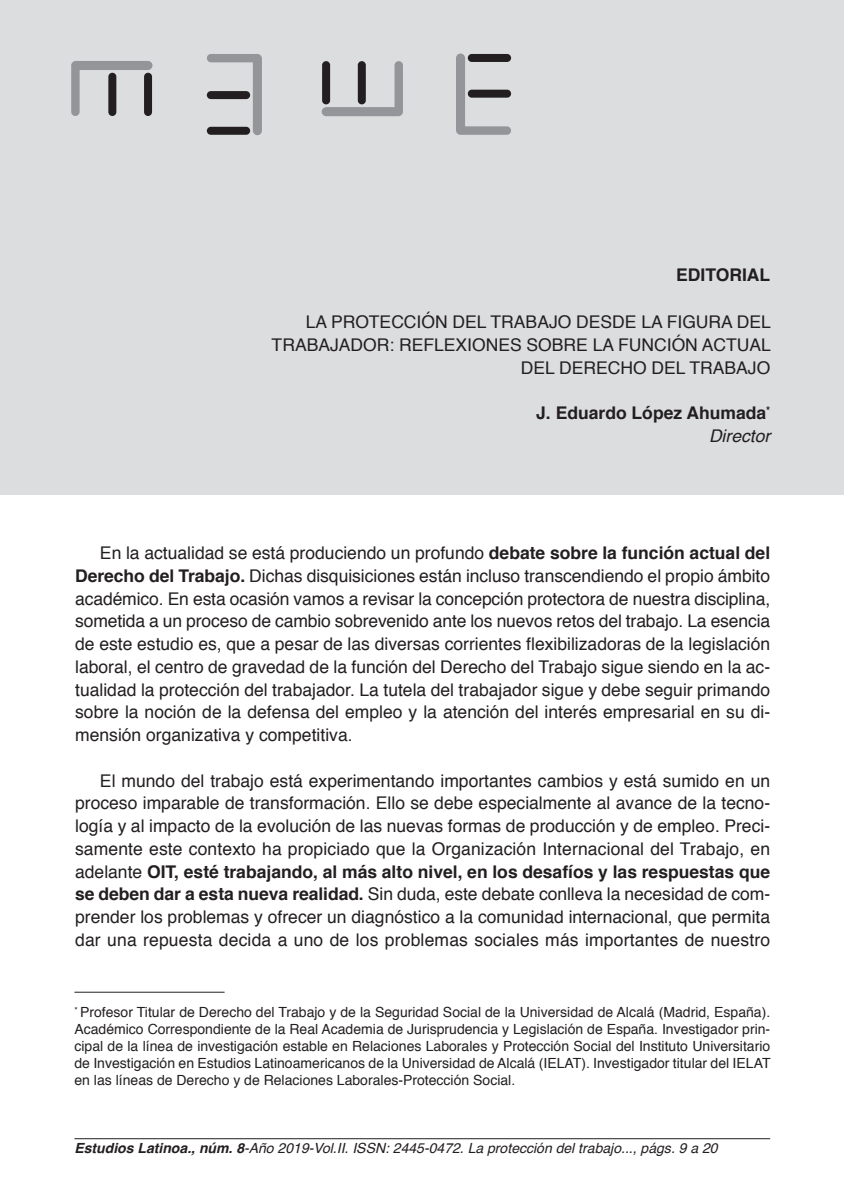
<style>
.page{position:relative;width:844px;height:1191px;background:#fff}
.page>*{position:absolute;margin:0;border:0;box-sizing:border-box;transform-origin:0 0}
.t1{font:115.15px "Gotham Rounded";color:#939598}
.t2{font:17.5px/22.8px "Helvetica";color:#231f20;text-align:justify}
.t3{font:700 17.5px/22.8px "Helvetica";color:#231f20;text-align:right}
.t4{font:14px/16.8px "Helvetica";color:#231f20;text-align:justify}
.t5{font:italic 14px "Helvetica";color:#231f20}
.s1{font-weight:400;font-style:italic}
.s2{font-weight:700}
</style>
<div class="page">
<div style="left:0;top:0;width:843px;height:494px;background:#dcdddf"></div>
<hr style="left:74px;top:1138px;width:696px;height:1px;background:#231f20">
<div style="left:467px;top:54px;width:44px;height:8px;background:#231f20;border-radius:4px"></div>
<div style="left:467px;top:90px;width:44px;height:8px;background:#231f20;border-radius:4px"></div>
<div style="left:322px;top:61px;width:8px;height:43px;background:#231f20;border-radius:4px"></div>
<div style="left:358px;top:61px;width:8px;height:43px;background:#231f20;border-radius:4px"></div>
<div style="left:207px;top:127px;width:43px;height:8px;background:#231f20;border-radius:4px"></div>
<div style="left:207px;top:91px;width:43px;height:8px;background:#231f20;border-radius:4px"></div>
<div style="left:144px;top:73px;width:8px;height:43px;background:#231f20;border-radius:4px"></div>
<div style="left:108px;top:73px;width:8px;height:43px;background:#231f20;border-radius:4px"></div>
<hr style="left:74px;top:991px;width:150px;height:1px;background:#231f20">
<h1 class="t1" style="left:152px;top:50px;width:73px;rotate:90deg">L</h1>
<h1 class="t1" style="left:273px;top:135px;width:73px;rotate:-180deg">L</h1>
<h1 class="t1" style="left:322px;top:128px;width:73px;rotate:-90deg">L</h1>
<h1 class="t1" style="left:444px;top:54px;width:73px">L</h1>
<p class="t3" style="left:676px;top:265px;width:95px">EDITORIAL</p>
<p class="t2" style="left:271px;top:312px;width:500px;text-align:right">LA PROTECCIÓN DEL TRABAJO DESDE LA FIGURA DEL<br>TRABAJADOR: REFLEXIONES SOBRE LA FUNCIÓN ACTUAL<br>DEL DERECHO DEL TRABAJO</p>
<p class="t3" style="left:536px;top:403px;width:235px">J. Eduardo López Ahumada<sup>*<br></sup><span class="s1">Director</span></p>
<p class="t2" style="left:75px;top:543px;width:696px;text-indent:25px">En la actualidad se está produciendo un profundo <span class="s2">debate sobre la función actual del Derecho del Trabajo.</span> Dichas disquisiciones están incluso transcendiendo el propio ámbito académico. En esta ocasión vamos a revisar la concepción protectora de nuestra disciplina, sometida a un proceso de cambio sobrevenido ante los nuevos retos del trabajo. La esencia de este estudio es, que a pesar de las diversas corrientes flexibilizadoras de la legislación laboral, el centro de gravedad de la función del Derecho del Trabajo sigue siendo en la ac&shy;tualidad la protección del trabajador. La tutela del trabajador sigue y debe seguir primando sobre la noción de la defensa del empleo y la atención del interés empresarial en su di&shy;mensión organizativa y competitiva.</p>
<p class="t2" style="left:75px;top:770px;width:696px;text-indent:25px">El mundo del trabajo está experimentando importantes cambios y está sumido en un proceso imparable de transformación. Ello se debe especialmente al avance de la tecno&shy;logía y al impacto de la evolución de las nuevas formas de producción y de empleo. Preci&shy;samente este contexto ha propiciado que la Organización Internacional del Trabajo, en adelante <span class="s2">OIT, esté trabajando, al más alto nivel, en los desafíos y las respuestas que se deben dar a esta nueva realidad.</span> Sin duda, este debate conlleva la necesidad de com&shy;prender los problemas y ofrecer un diagnóstico a la comunidad internacional, que permita dar una repuesta decida a uno de los problemas sociales más importantes de nuestro</p>
<p class="t4" style="left:74px;top:1005px;width:697px"><sup>*</sup> Profesor Titular de Derecho del Trabajo y de la Seguridad Social de la Universidad de Alcalá (Madrid, España).<br>Académico Correspondiente de la Real Academia de Jurisprudencia y Legislación de España. Investigador prin&shy;cipal de la línea de investigación estable en Relaciones Laborales y Protección Social del Instituto Universitario de Investigación en Estudios Latinoamericanos de la Universidad de Alcalá (IELAT). Investigador titular del IELAT en las líneas de Derecho y de Relaciones Laborales-Protección Social.</p>
<p class="t5" style="left:74px;top:1142px;width:644px"><span class="s2">Estudios Latinoa., núm. 8</span>-Año 2019-Vol.II. ISSN: 2445-0472. La protección del trabajo..., págs. 9 a 20</p>
</div>
